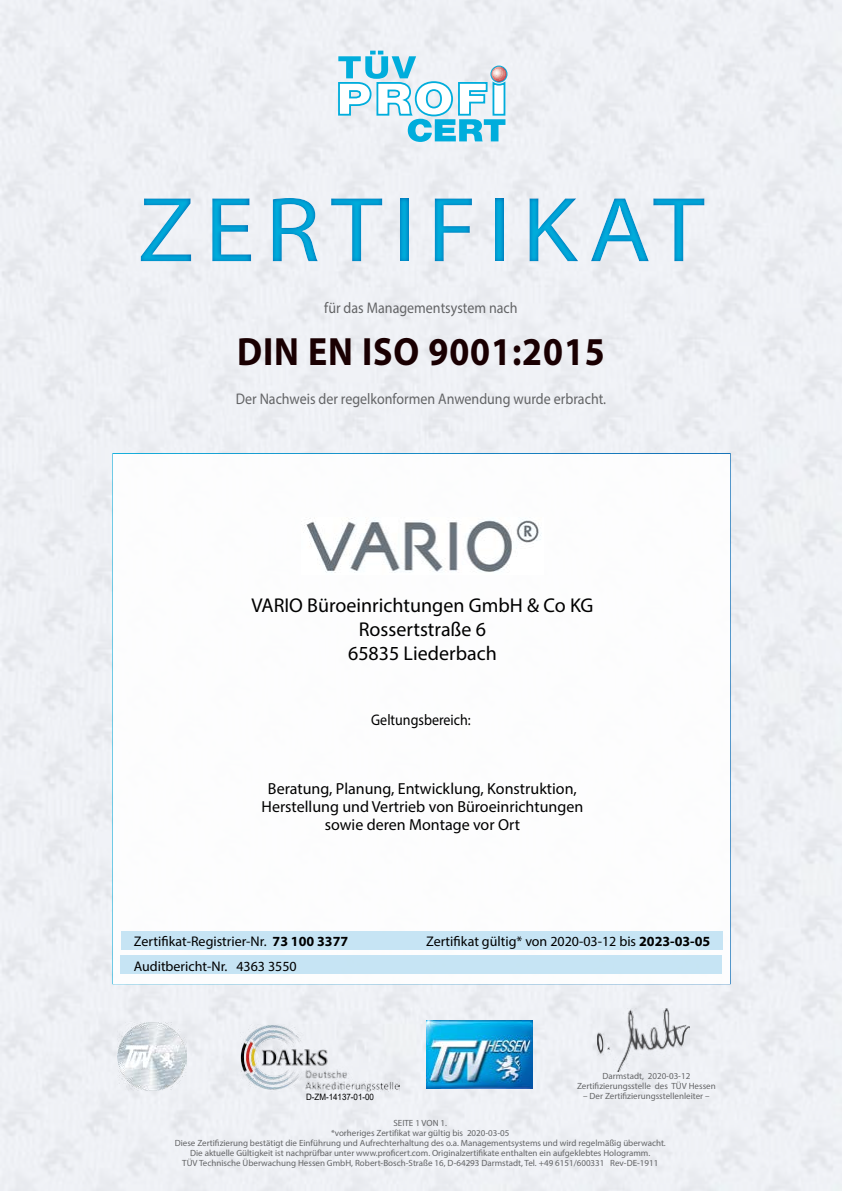
<style>
.page{position:relative;width:842px;height:1191px;background:#eef1f5}
.page>*{position:absolute;margin:0;border:0;box-sizing:border-box;transform-origin:0 0}
.t1{font:93px "Myriad Pro";letter-spacing:.1em;color:#00addc;scale:1.1 1}
.t2{font:700 39.6px "Myriad Pro";letter-spacing:.025em;color:#1a0002;scale:.91 1}
.t3{font:20px/24px "Myriad Pro";color:#000;text-align:center}
.t4{font:16px/18px "Myriad Pro";color:#000;text-align:center}
.t5{font:15.4px "Myriad Pro";color:#636466;scale:.91 1}
.t6{font:15.4px "Myriad Pro";color:#000;scale:.91 1}
.t7{font:14px/24.6px "Myriad Pro";color:#000}
.t8{font:9px/10px "Myriad Pro";color:#636466;text-align:center}
.t9{font:8.8px "Arial";color:#000;scale:.91 1}
.s1{font-weight:700}
</style>
<div class="page">
<div style="left:734px;top:566px;width:108px;height:47px;background:#eff1f5"></div>
<svg style="left:338px;top:51px;width:169px;height:91px"></svg>
<img style="left:241px;top:1024px;width:158px;height:67px">
<img style="left:427px;top:1020px;width:106px;height:69px">
<div style="left:112px;top:453px;width:619px;height:531px;background:#fff;border:2px solid #fff"></div>
<div style="left:120px;top:955px;width:602px;height:19px;background:#c0e2f3"></div>
<div style="left:121px;top:931px;width:601px;height:19px;background:#c0e2f3"></div>
<div style="left:731px;top:455px;width:111px;height:40px;background:#eff1f5"></div>
<div style="left:731px;top:793px;width:81px;height:72px;background:#eff1f5"></div>
<div style="left:732px;top:670px;width:104px;height:47px;background:#eff1f4"></div>
<img style="left:598px;top:1008px;width:91px;height:63px">
<div style="left:0;top:172px;width:842px;height:114px;background:#006bb6;opacity:.75"></div>
<img style="left:117px;top:1021px;width:70px;height:69px">
<img style="left:304px;top:518px;width:237px;height:55px">
<h1 class="t1" style="left:138px;top:173px;width:517px">ZERTIFIKAT</h1>
<h3 class="t5" style="left:324px;top:298px;width:214px">für das Managementsystem nach</h3>
<h2 class="t2" style="left:237px;top:326px;width:406px">DIN EN ISO 9001:2015</h2>
<h3 class="t5" style="left:236px;top:389px;width:408px">Der Nachweis der regelkonformen Anwendung wurde erbracht.</h3>
<h3 class="t3" style="left:251px;top:592px;width:343px">VARIO Büroeinrichtungen GmbH &amp; Co KG<br>Rossertstraße 6<br>65835 Liederbach</h3>
<h3 class="t6" style="left:371px;top:710px;width:111px">Geltungsbereich:</h3>
<h3 class="t4" style="left:262px;top:779px;width:323px">Beratung, Planung, Entwicklung, Konstruktion,<br>Herstellung und Vertrieb von Büroeinrichtungen sowie deren Montage vor Ort</h3>
<h3 class="t7" style="left:134px;top:929px;width:216px">Zertifikat-Registrier-Nr. <span class="s1">73 100 3377<br></span>Auditbericht-Nr. 4363 3550</h3>
<h3 class="t7" style="left:426px;top:929px;width:286px">Zertifikat gültig* von 2020-03-12 bis <span class="s1">2023-03-05</span></h3>
<p class="t8" style="left:577px;top:1071px;width:140px">Darmstadt, 2020-03-12<br>Zertifizierungsstelle des TÜV Hessen</p>
<p class="t9" style="left:306px;top:1090px;width:76px">D-ZM-14137-01-00</p>
<p class="t8" style="left:583px;top:1091px;width:128px">– Der Zertifizierungsstellenleiter –</p>
<p class="t8" style="left:175px;top:1118px;width:493px">SEITE 1 VON 1.<br>*vorheriges Zertifikat war gültig bis 2020-03-05<br>Diese Zertifizierung bestätigt die Einführung und Aufrechterhaltung des o.a. Managementsystems und wird regelmäßig überwacht.<br>Die aktuelle Gültigkeit ist nachprüfbar unter www.proficert.com. Originalzertifikate enthalten ein aufgeklebtes Hologramm.<br>TÜV Technische Überwachung Hessen GmbH, Robert-Bosch-Straße 16, D-64293 Darmstadt, Tel. +49 6151/600331 Rev-DE-1911</p>
</div>
